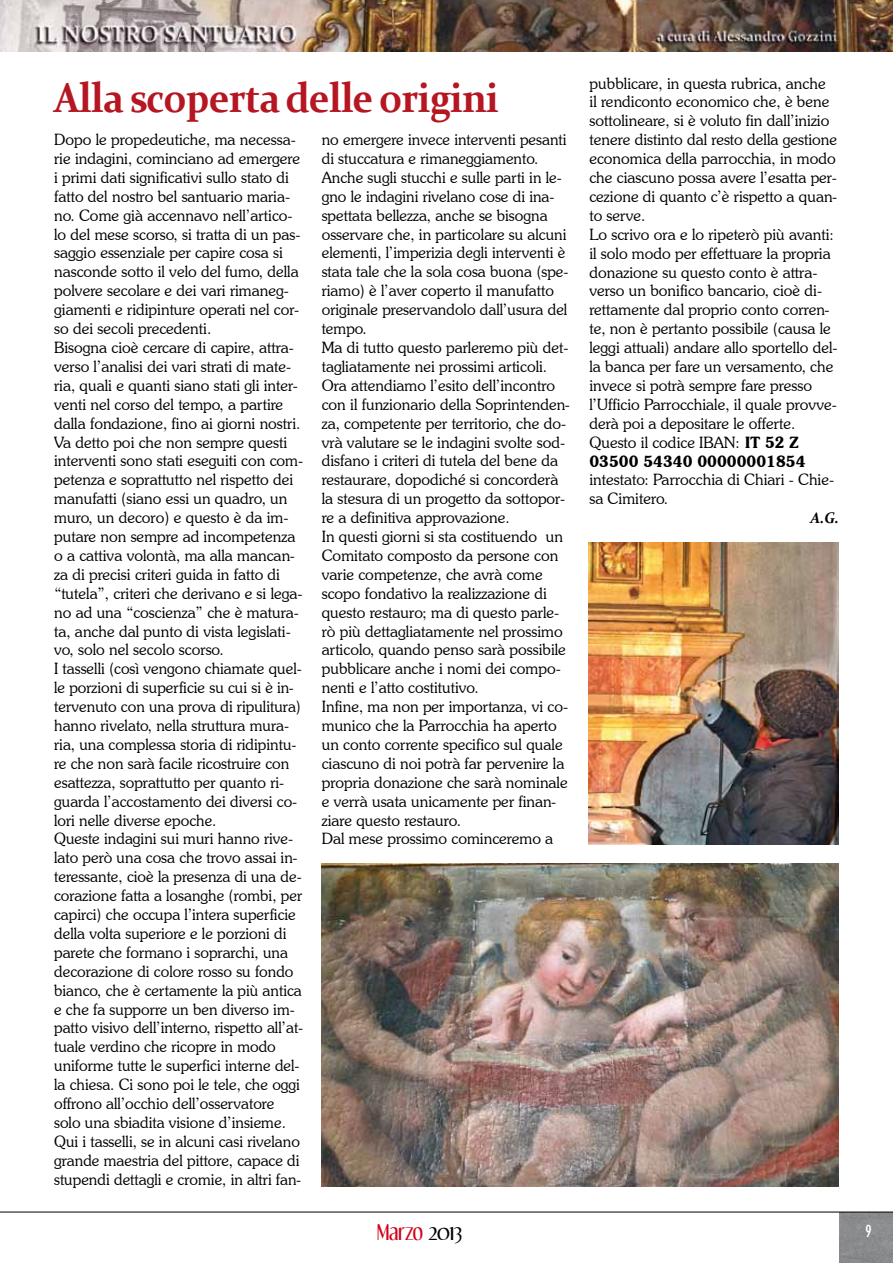
<style>
.page{position:relative;width:893px;height:1263px;background:#fff}
.page>*{position:absolute;margin:0;border:0;box-sizing:border-box;transform-origin:0 0}
.t1{font:700 42px "Constantia";letter-spacing:-.02em;color:#b51621;scale:.92 1}
.t2{font:18.75px "Dream Orphans";color:#d10019}
.t3{font:condensed 18px "Gill Sans";color:#fff}
.t4{font:300 15.75px/18.9px "Souvenir IT Cby BT";color:#000}
.t5{font:italic 700 15.3px "Constantia";color:#000;scale:.96 1}
.s1{font-weight:600}
.s2{color:#000}
</style>
<div class="page">
<img style="left:0;top:0;width:893px;height:51px">
<img style="left:839px;top:1213px;width:54px;height:50px">
<hr style="left:0;top:1212px;width:893px;height:1px;background:#000">
<img style="left:322px;top:863px;width:517px;height:323px">
<img style="left:588px;top:542px;width:251px;height:303px">
<h1 class="t1" style="left:54px;top:69px;width:485px">Alla scoperta delle origini</h1>
<p class="t4" style="left:54px;top:130px;width:251px">Dopo le propedeutiche, ma necessa&shy;rie indagini, cominciano ad emergere i primi dati significativi sullo stato di fatto del nostro bel santuario maria&shy;no. Come già accennavo nell’artico&shy;lo del mese scorso, si tratta di un pas&shy;saggio essenziale per capire cosa si nasconde sotto il velo del fumo, della polvere secolare e dei vari rimaneg&shy;giamenti e ridipinture operati nel cor&shy;so dei secoli precedenti.<br>Bisogna cioè cercare di capire, attra&shy;verso l’analisi dei vari strati di mate&shy;ria, quali e quanti siano stati gli inter&shy;venti nel corso del tempo, a partire dalla fondazione, fino ai giorni nostri.<br>Va detto poi che non sempre questi interventi sono stati eseguiti con com&shy;petenza e soprattutto nel rispetto dei manufatti (siano essi un quadro, un muro, un decoro) e questo è da im&shy;putare non sempre ad incompetenza o a cattiva volontà, ma alla mancan&shy;za di precisi criteri guida in fatto di “tutela”, criteri che derivano e si lega&shy;no ad una “coscienza” che è matura&shy;ta, anche dal punto di vista legislati&shy;vo, solo nel secolo scorso.<br>I tasselli (così vengono chiamate quel&shy;le porzioni di superficie su cui si è in&shy;tervenuto con una prova di ripulitura) hanno rivelato, nella struttura mura&shy;ria, una complessa storia di ridipintu&shy;re che non sarà facile ricostruire con esattezza, soprattutto per quanto ri&shy;guarda l’accostamento dei diversi co&shy;lori nelle diverse epoche.<br>Queste indagini sui muri hanno rive&shy;lato però una cosa che trovo assai in&shy;teressante, cioè la presenza di una de&shy;corazione fatta a losanghe (rombi, per capirci) che occupa l’intera superficie della volta superiore e le porzioni di parete che formano i soprarchi, una decorazione di colore rosso su fondo bianco, che è certamente la più antica e che fa supporre un ben diverso im&shy;patto visivo dell’interno, rispetto all’at&shy;tuale verdino che ricopre in modo uniforme tutte le superfici interne del&shy;la chiesa. Ci sono poi le tele, che oggi offrono all’occhio dell’osservatore solo una sbiadita visione d’insieme.<br>Qui i tasselli, se in alcuni casi rivelano grande maestria del pittore, capace di stupendi dettagli e cromie, in altri fan-</p>
<p class="t4" style="left:322px;top:130px;width:250px">no emergere invece interventi pesanti di stuccatura e rimaneggiamento.<br>Anche sugli stucchi e sulle parti in le&shy;gno le indagini rivelano cose di ina&shy;spettata bellezza, anche se bisogna osservare che, in particolare su alcuni elementi, l’imperizia degli interventi è stata tale che la sola cosa buona (spe&shy;riamo) è l’aver coperto il manufatto originale preservandolo dall’usura del tempo.<br>Ma di tutto questo parleremo più det&shy;tagliatamente nei prossimi articoli.<br>Ora attendiamo l’esito dell’incontro con il funzionario della Soprintenden&shy;za, competente per territorio, che do&shy;vrà valutare se le indagini svolte sod&shy;disfano i criteri di tutela del bene da restaurare, dopodiché si concorderà la stesura di un progetto da sottopor&shy;re a definitiva approvazione.<br>In questi giorni si sta costituendo un Comitato composto da persone con varie competenze, che avrà come scopo fondativo la realizzazione di questo restauro; ma di questo parle&shy;rò più dettagliatamente nel prossimo articolo, quando penso sarà possibile pubblicare anche i nomi dei compo&shy;nenti e l’atto costitutivo.<br>Infine, ma non per importanza, vi co&shy;munico che la Parrocchia ha aperto un conto corrente specifico sul quale ciascuno di noi potrà far pervenire la propria donazione che sarà nominale e verrà usata unicamente per finan&shy;ziare questo restauro.<br>Dal mese prossimo cominceremo a</p>
<p class="t4" style="left:589px;top:73px;width:250px">pubblicare, in questa rubrica, anche<br>il rendiconto economico che, è bene sottolineare, si è voluto fin dall’inizio tenere distinto dal resto della gestione economica della parrocchia, in modo che ciascuno possa avere l’esatta per&shy;cezione di quanto c’è rispetto a quan&shy;to serve.<br>Lo scrivo ora e lo ripeterò più avanti: il solo modo per effettuare la propria donazione su questo conto è attra&shy;verso un bonifico bancario, cioè di&shy;rettamente dal proprio conto corren&shy;te, non è pertanto possibile (causa le leggi attuali) andare allo sportello del&shy;la banca per fare un versamento, che invece si potrà sempre fare presso l’Ufficio Parrocchiale, il quale provve&shy;derà poi a depositare le offerte.<br>Questo il codice IBAN: <span class="s1">IT 52 Z 03500 54340 00000001854</span></p>
<p class="t4" style="left:589px;top:470px;width:246px">intestato: Parrocchia di Chiari - Chie&shy;sa Cimitero.</p>
<p class="t5" style="left:810px;top:507px;width:31px">A.G.</p>
<p class="t2" style="left:377px;top:1221px;width:86px">Marzo <span class="s2">2013</span></p>
<p class="t3" style="left:865px;top:1221px;width:8px">9</p>
</div>
